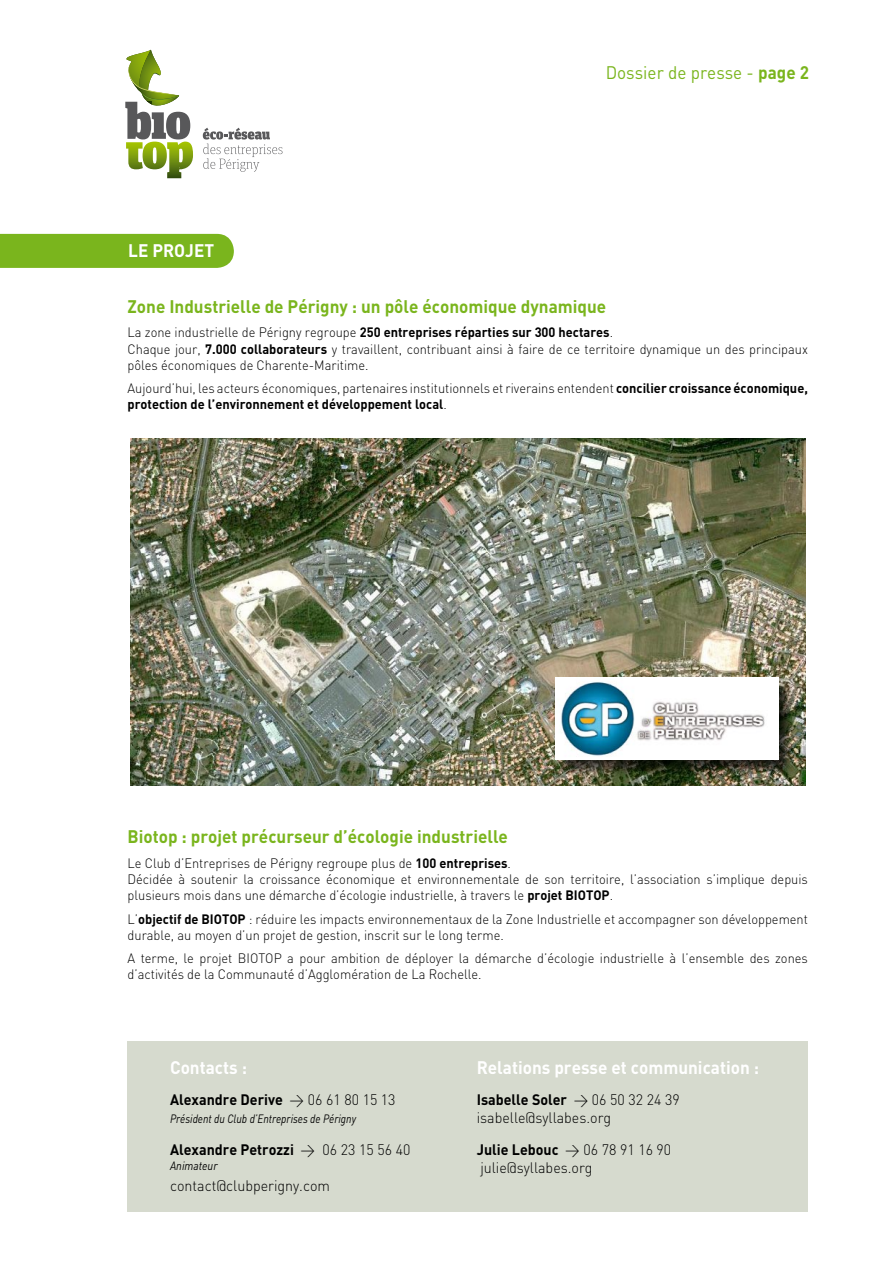
<style>
.page{position:relative;width:893px;height:1263px;background:#fff}
.page>*{position:absolute;margin:0;border:0;box-sizing:border-box;transform-origin:0 0}
.t1{font:700 18px "DINVAINS";color:#7ab51d;scale:.95 1}
.t2{font:700 18px "DINVAINS";color:#fff;scale:.95 1}
.t3{font:18px "DINVAINS";color:#7ab51d;scale:.95 1}
.t4{font:300 15px/18px "DINVAINS";color:#000;scale:.95 1}
.t5{font:700 15px "DINVAINS";color:#000;scale:.95 1}
.t6{font:300 13.5px/16.2px "DINVAINS";color:#000;scale:.95 1}
.t7{font:italic 12px "DINVAINS";color:#000;scale:.85 1}
.t8{font:italic 12px "DINVAINS";color:#000;scale:.89 1}
.s1{font-weight:700}
.s2{font-weight:300}
</style>
<div class="page">
<div style="left:128px;top:1042px;width:680px;height:170px;background:#d6dace"></div>
<svg style="left:203px;top:128px;width:79px;height:44px"></svg>
<svg style="left:125px;top:50px;width:68px;height:128px"></svg>
<div style="left:0;top:234px;width:234px;height:34px;background:#7ab51d"></div>
<img style="left:130px;top:438px;width:676px;height:347px">
<div style="left:554px;top:676px;width:243px;height:102px;background:#000;opacity:.75"></div>
<img style="left:556px;top:677px;width:222px;height:83px">
<h1 class="t2" style="left:128px;top:239px;width:92px">LE PROJET</h1>
<h1 class="t3" style="left:606px;top:61px;width:201px">Dossier de presse - <span class="s1">page</span></h1>
<h1 class="t1" style="left:128px;top:294px;width:505px">Zone Industrielle de Périgny : un pôle économique dynamique</h1>
<p class="t6" style="left:128px;top:324px;width:718px">La zone industrielle de Périgny regroupe <span class="s1">250 entreprises réparties sur 300 hectares</span>.<br>Chaque jour, <span class="s1">7.000 collaborateurs</span> y travaillent, contribuant ainsi à faire de ce territoire dynamique un des principaux pôles économiques de Charente-Maritime.</p>
<p class="t6" style="left:128px;top:380px;width:718px">Aujourd’hui, les acteurs économiques, partenaires institutionnels et riverains entendent <span class="s1">concilier croissance économique, protection de l’environnement et développement local</span>.</p>
<h1 class="t1" style="left:128px;top:825px;width:402px">Biotop : projet précurseur d’écologie industrielle</h1>
<p class="t6" style="left:128px;top:855px;width:718px">Le Club d’Entreprises de Périgny regroupe plus de <span class="s1">100 entreprises</span>.<br>Décidée à soutenir la croissance économique et environnementale de son territoire, l’association s’implique depuis plusieurs mois dans une démarche d’écologie industrielle, à travers le <span class="s1">projet BIOTOP</span>.</p>
<p class="t6" style="left:128px;top:910px;width:718px">L’<span class="s1">objectif de BIOTOP</span> : réduire les impacts environnementaux de la Zone Industrielle et accompagner son développement durable, au moyen d’un projet de gestion, inscrit sur le long terme.</p>
<p class="t6" style="left:128px;top:950px;width:718px">A terme, le projet BIOTOP a pour ambition de déployer la démarche d’écologie industrielle à l’ensemble des zones d’activités de la Communauté d’Agglomération de La Rochelle.</p>
<h1 class="t2" style="left:170px;top:1055px;width:82px">Contacts :</h1>
<p class="t5" style="left:170px;top:1089px;width:239px">Alexandre Derive <span class="s2">&gt; 06 61 80 15 13</span></p>
<p class="t7" style="left:170px;top:1111px;width:220px">Président du Club d’Entreprises de Périgny</p>
<p class="t5" style="left:170px;top:1140px;width:254px">Alexandre Petrozzi <span class="s2">&gt; 06 23 15 56 40</span></p>
<p class="t8" style="left:170px;top:1158px;width:55px">Animateur</p>
<p class="t4" style="left:170px;top:1177px;width:170px">contact@clubperigny.com</p>
<h1 class="t2" style="left:477px;top:1055px;width:299px">Relations presse et communication :</h1>
<p class="t4" style="left:477px;top:1090px;width:215px"><span class="s1">Isabelle Soler</span> &gt; 06 50 32 24 39 isabelle@syllabes.org</p>
<p class="t4" style="left:477px;top:1141px;width:206px"><span class="s1">Julie Lebouc</span> &gt; 06 78 91 16 90 julie@syllabes.org</p>
</div>
